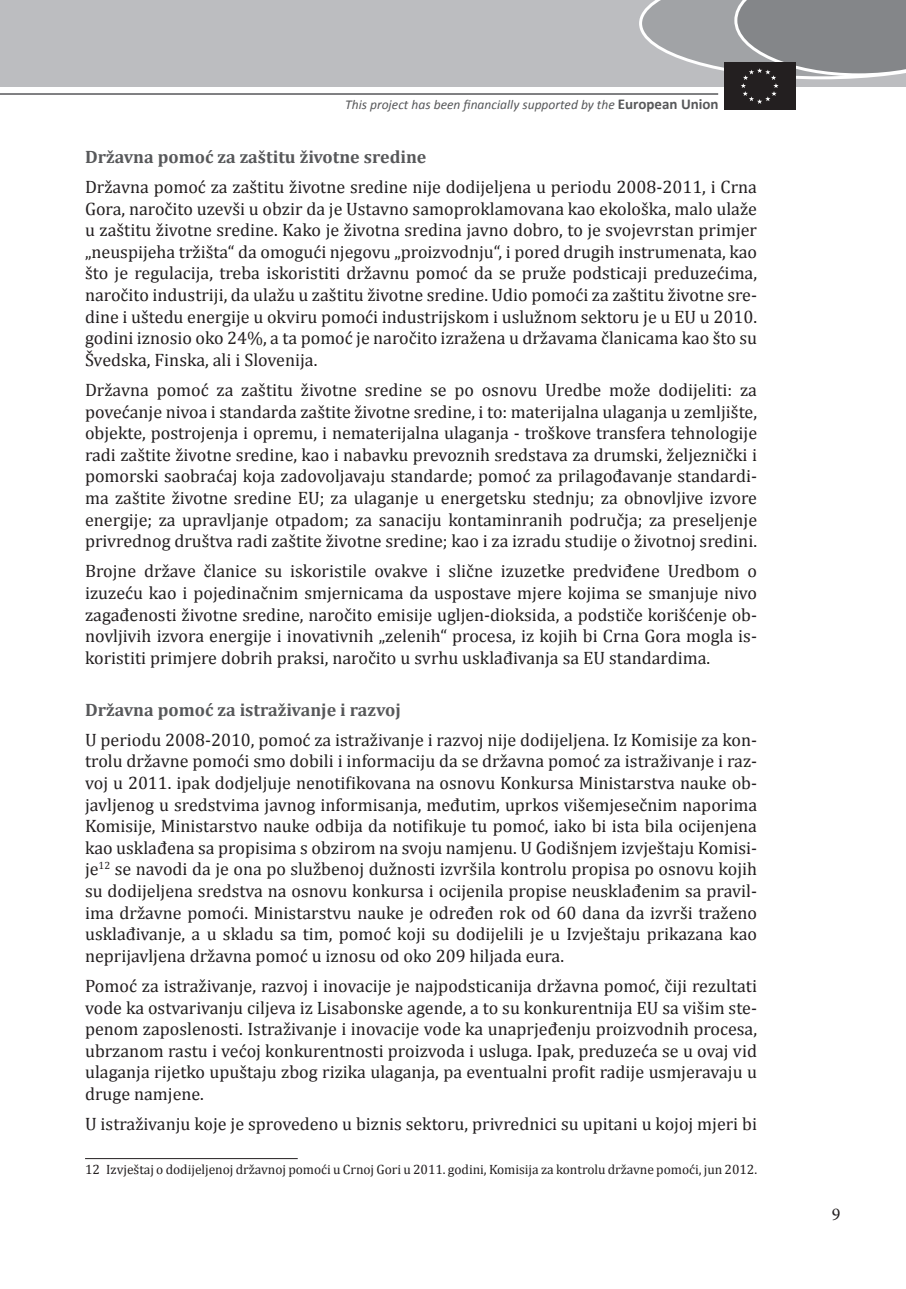
<style>
.page{position:relative;width:906px;height:1289px;background:#fff}
.page>*{position:absolute;margin:0;border:0;box-sizing:border-box;transform-origin:0 0}
.t1{font:18px/21.6px "Cambria";color:#231f20;text-align:justify}
.t2{font:700 18px "Cambria";color:#57585a}
.t3{font:18px "Minion Pro";color:#231f20}
.t4{font:13.5px "Cambria";letter-spacing:-.005em;color:#231f20}
.t5{font:italic 13.5px "Calibri";color:#57585a}
.s1{font-weight:700;font-style:normal;font-size:15px}
</style>
<div class="page">
<div style="left:0;top:0;width:906px;height:87px;background:#bcbdc0"></div>
<hr style="left:0;top:93px;width:718px;height:2px;background:#57585a">
<div style="left:724px;top:63px;width:71px;height:47px;background:#231f20"></div>
<svg style="left:639px;top:0;width:267px;height:104px"></svg>
<hr style="left:85px;top:1158px;width:213px;height:1px;background:#231f20">
<p class="t5" style="left:345px;top:95px;width:375px">This project has been financially supported by the <span class="s1">European Union</span></p>
<p class="t2" style="left:85px;top:144px;width:343px">Državna pomoć za zaštitu životne sredine</p>
<p class="t1" style="left:85px;top:176px;width:673px">Državna pomoć za zaštitu životne sredine nije dodijeljena u periodu 2008-2011, i Crna Gora, naročito uzevši u obzir da je Ustavno samoproklamovana kao ekološka, malo ulaže u zaštitu životne sredine. Kako je životna sredina javno dobro, to je svojevrstan primjer „neuspijeha tržišta“ da omogući njegovu „proizvodnju“, i pored drugih instrumenata, kao što je regulacija, treba iskoristiti državnu pomoć da se pruže podsticaji preduzećima, naročito industriji, da ulažu u zaštitu životne sredine. Udio pomoći za zaštitu životne sre&shy;dine i uštedu energije u okviru pomoći industrijskom i uslužnom sektoru je u EU u 2010. godini iznosio oko 24%, a ta pomoć je naročito izražena u državama članicama kao što su Švedska, Finska, ali i Slovenija.</p>
<p class="t1" style="left:85px;top:379px;width:673px">Državna pomoć za zaštitu životne sredine se po osnovu Uredbe može dodijeliti: za povećanje nivoa i standarda zaštite životne sredine, i to: materijalna ulaganja u zemljište, objekte, postrojenja i opremu, i nematerijalna ulaganja - troškove transfera tehnologije radi zaštite životne sredine, kao i nabavku prevoznih sredstava za drumski, željeznički i pomorski saobraćaj koja zadovoljavaju standarde; pomoć za prilagođavanje standardi&shy;ma zaštite životne sredine EU; za ulaganje u energetsku stednju; za obnovljive izvore energije; za upravljanje otpadom; za sanaciju kontaminranih područja; za preseljenje privrednog društva radi zaštite životne sredine; kao i za izradu studije o životnoj sredini.</p>
<p class="t1" style="left:85px;top:560px;width:673px">Brojne države članice su iskoristile ovakve i slične izuzetke predviđene Uredbom o izuzeću kao i pojedinačnim smjernicama da uspostave mjere kojima se smanjuje nivo zagađenosti životne sredine, naročito emisije ugljen-dioksida, a podstiče korišćenje ob&shy;novljivih izvora energije i inovativnih „zelenih“ procesa, iz kojih bi Crna Gora mogla is&shy;koristiti primjere dobrih praksi, naročito u svrhu usklađivanja sa EU standardima.</p>
<p class="t2" style="left:85px;top:696px;width:317px">Državna pomoć za istraživanje i razvoj</p>
<p class="t1" style="left:85px;top:728px;width:673px">U periodu 2008-2010, pomoć za istraživanje i razvoj nije dodijeljena. Iz Komisije za kon&shy;trolu državne pomoći smo dobili i informaciju da se državna pomoć za istraživanje i raz&shy;voj u 2011. ipak dodjeljuje nenotifikovana na osnovu Konkursa Ministarstva nauke ob&shy;javljenog u sredstvima javnog informisanja, međutim, uprkos višemjesečnim naporima Komisije, Ministarstvo nauke odbija da notifikuje tu pomoć, iako bi ista bila ocijenjena kao usklađena sa propisima s obzirom na svoju namjenu. U Godišnjem izvještaju Komisi&shy;je<sup>12</sup> se navodi da je ona po službenoj dužnosti izvršila kontrolu propisa po osnovu kojih su dodijeljena sredstva na osnovu konkursa i ocijenila propise neusklađenim sa pravil&shy;ima državne pomoći. Ministarstvu nauke je određen rok od 60 dana da izvrši traženo usklađivanje, a u skladu sa tim, pomoć koji su dodijelili je u Izvještaju prikazana kao neprijavljena državna pomoć u iznosu od oko 209 hiljada eura.</p>
<p class="t1" style="left:85px;top:974px;width:673px">Pomoć za istraživanje, razvoj i inovacije je najpodsticanija državna pomoć, čiji rezultati vode ka ostvarivanju ciljeva iz Lisabonske agende, a to su konkurentnija EU sa višim ste&shy;penom zaposlenosti. Istraživanje i inovacije vode ka unaprjeđenju proizvodnih procesa, ubrzanom rastu i većoj konkurentnosti proizvoda i usluga. Ipak, preduzeća se u ovaj vid ulaganja rijetko upuštaju zbog rizika ulaganja, pa eventualni profit radije usmjeravaju u druge namjene.</p>
<p class="t1" style="left:85px;top:1113px;width:673px">U istraživanju koje je sprovedeno u biznis sektoru, privrednici su upitani u kojoj mjeri bi</p>
<p class="t4" style="left:85px;top:1161px;width:673px">12 Izvještaj o dodijeljenoj državnoj pomoći u Crnoj Gori u 2011. godini, Komisija za kontrolu državne pomoći, jun 2012.</p>
<p class="t3" style="left:832px;top:1202px;width:10px">9</p>
</div>
